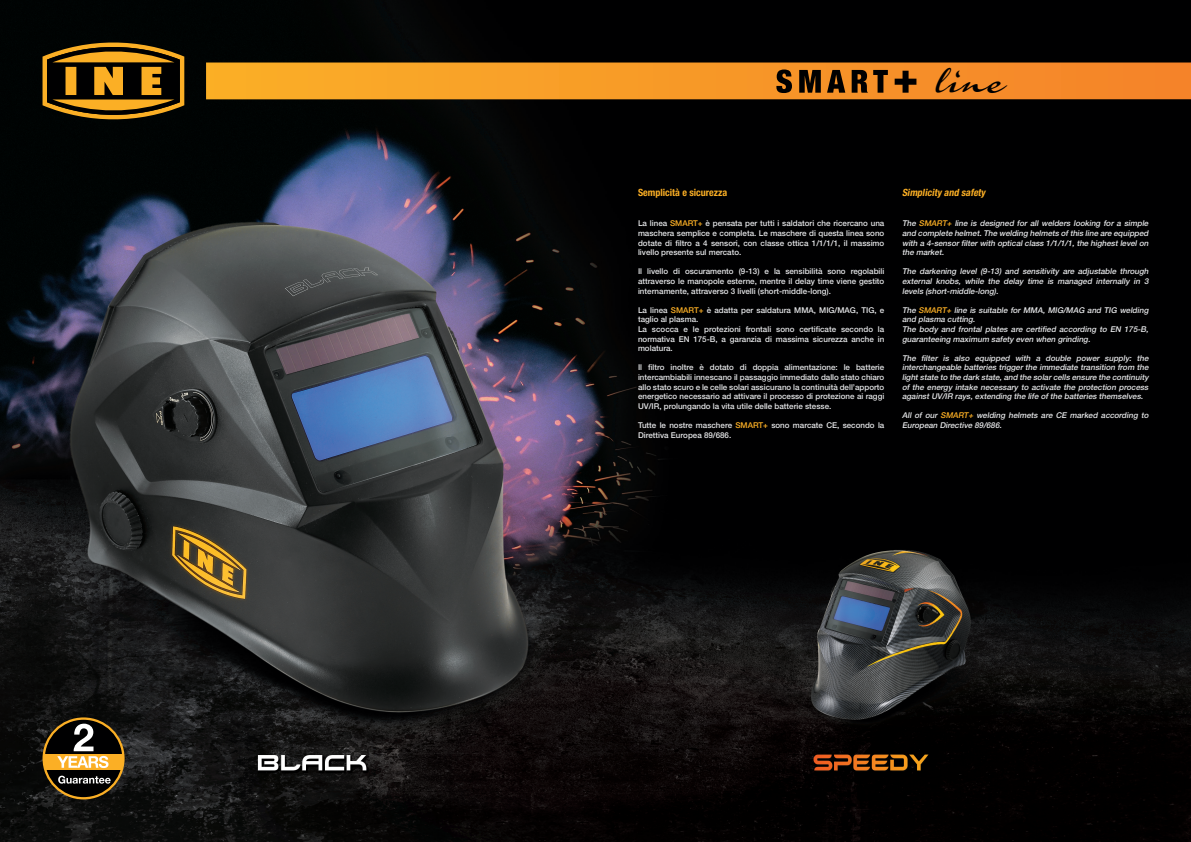
<style>
.page{position:relative;width:1191px;height:842px;background:#fff}
.page>*{position:absolute;margin:0;border:0;box-sizing:border-box;transform-origin:0 0}
.t1{font:42.3px "Calendary Hands PERSONALUSEDEMO";color:#000001}
.t2{font:700 condensed 10px "Helvetica Neue LT Std";color:#fbaf25}
.t3{font:italic 700 condensed 10px "Helvetica Neue LT Std";color:#fbaf25}
.t4{font:500 8px/9.6px "Helvetica Neue LT Std";color:#e6e7e9;text-align:justify}
.t5{font:italic 500 8px/9.6px "Helvetica Neue LT Std";color:#e6e7e9}
.s1{color:#fbaf25}
</style>
<div class="page">
<img style="left:0;top:0;width:1191px;height:842px">
<svg style="left:43px;top:38px;width:141px;height:86px;background:#60440f"></svg>
<div style="left:66px;top:67px;width:10px;height:28px;background:#fbaf25"></div>
<div style="left:206px;top:63px;width:985px;height:36px;background:linear-gradient(to right,#fbaf27,#f48229)"></div>
<div style="left:44px;top:719px;width:79px;height:79px;background:#000001;border-radius:50%"></div>
<svg style="left:58px;top:776px;width:53px;height:8px"></svg>
<div style="left:44px;top:754px;width:79px;height:16px;background:#fbaf25"></div>
<svg style="left:57px;top:724px;width:51px;height:44px"></svg>
<div style="left:43px;top:717px;width:82px;height:82px;border:2px solid #fbaf25;border-radius:50%"></div>
<svg style="left:776px;top:69px;width:112px;height:24px;background:#784714"></svg>
<svg style="left:894px;top:71px;width:22px;height:22px"></svg>
<h1 class="t1" style="left:936px;top:52px;width:71px">line</h1>
<p class="t2" style="left:638px;top:187px;width:91px">Semplicità e sicurezza</p>
<p class="t3" style="left:902px;top:187px;width:87px">Simplicity and safety</p>
<p class="t4" style="left:638px;top:219px;width:248px">La linea <span class="s1">SMART+</span> è pensata per tutti i saldatori che ricercano una maschera semplice e completa. Le maschere di questa linea sono dotate di filtro a 4 sensori, con classe ottica 1/1/1/1, il massimo livello presente sul mercato.</p>
<p class="t4" style="left:638px;top:267px;width:248px">Il livello di oscuramento (9-13) e la sensibilità sono regolabili attraverso le manopole esterne, mentre il delay time viene gestito internamente, attraverso 3 livelli (short-middle-long).</p>
<p class="t4" style="left:638px;top:305px;width:248px;text-align:left">La linea <span class="s1">SMART+</span> è adatta per saldatura MMA, MIG/MAG, TIG, e taglio al plasma.<br>La scocca e le protezioni frontali sono certificate secondo la normativa EN 175-B, a garanzia di massima sicurezza anche in molatura.</p>
<p class="t4" style="left:638px;top:363px;width:248px">Il filtro inoltre è dotato di doppia alimentazione: le batterie intercambiabili innescano il passaggio immediato dallo stato chiaro allo stato scuro e le celle solari assicurano la continuità dell’apporto energetico necessario ad attivare il processo di protezione ai raggi UV/IR, prolungando la vita utile delle batterie stesse.</p>
<p class="t4" style="left:638px;top:420px;width:248px">Tutte le nostre maschere <span class="s1">SMART+</span> sono marcate CE, secondo la<br>Direttiva Europea 89/686.</p>
<p class="t5" style="left:902px;top:219px;width:249px;text-align:justify">The <span class="s1">SMART+</span> line is designed for all welders looking for a simple and complete helmet.The welding helmets ofthis line are equipped with a 4-sensor filter with optical class 1/1/1/1, the highest level on the market.</p>
<p class="t5" style="left:902px;top:267px;width:249px;text-align:justify">The darkening level (9-13) and sensitivity are adjustable through external knobs, while the delay time is managed internally in 3 levels (short-middle-long).</p>
<p class="t5" style="left:902px;top:305px;width:249px">The <span class="s1">SMART+</span> line is suitable for MMA, MIG/MAG and TIG welding and plasma cutting.<br>The body and frontal plates are certified according to EN 175-B, guaranteeing maximum safety even when grinding.</p>
<p class="t5" style="left:902px;top:353px;width:249px">The filter is also equipped with a double power supply: the interchangeable batteries trigger the immediate transition from the lightstate to the dark state,and the solarcells ensure the continuity of the energy intake necessary to activate the protection process against UV/IR rays, extending the life of the batteries themselves.</p>
<p class="t5" style="left:902px;top:411px;width:249px">All of our <span class="s1">SMART+</span> welding helmets are CE marked according to<br>European Directive 89/686.</p>
</div>
